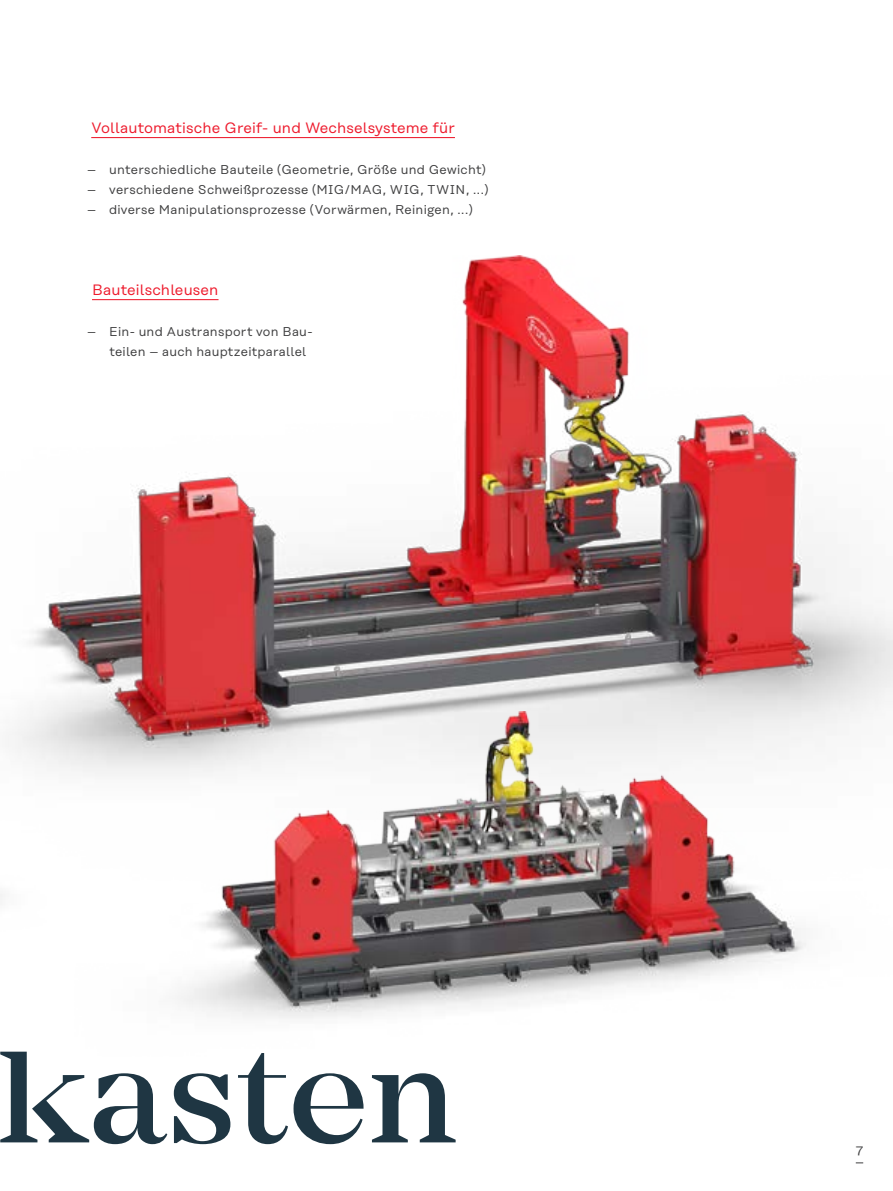
<style>
.page{position:relative;width:893px;height:1191px;background:#fff}
.page>*{position:absolute;margin:0;border:0;box-sizing:border-box;transform-origin:0 0}
.t1{font:500 135.45px "Mirador";color:#1f3643}
.t2{font:15px "Rational Text";letter-spacing:.01em;color:#ee1b2d}
.t3{font:12.75px/20.2px "Rational Text";letter-spacing:.02em;color:#3e3e3f}
</style>
<div class="page">
<img style="left:8px;top:255px;width:885px;height:516px">
<img style="left:75px;top:711px;width:818px;height:308px">
<hr style="left:91px;top:137px;width:364px;height:1px;background:#ee1b2d">
<hr style="left:92px;top:299px;width:127px;height:1px;background:#ee1b2d">
<p class="t2" style="left:91px;top:119px;width:365px">Vollautomatische Greif- und Wechselsysteme für</p>
<p class="t3" style="left:87px;top:159px;width:400px">– unterschiedliche Bauteile (Geometrie, Größe und Gewicht)</p>
<p class="t3" style="left:87px;top:179px;width:403px">– verschiedene Schweißprozesse (MIG/MAG, WIG, TWIN, ...)</p>
<p class="t3" style="left:87px;top:199px;width:387px">– diverse Manipulationsprozesse (Vorwärmen, Reinigen, ...)</p>
<p class="t2" style="left:92px;top:281px;width:128px">Bauteilschleusen</p>
<p class="t3" style="left:109px;top:321px;width:205px;text-indent:-22px">– Ein- und Austransport von Bau&shy;teilen – auch hauptzeitparallel</p>
<h1 class="t1" style="left:-2px;top:1017px;width:462px">kasten</h1>
<p class="t3" style="left:856px;top:1139px;width:9px">7</p>
</div>
